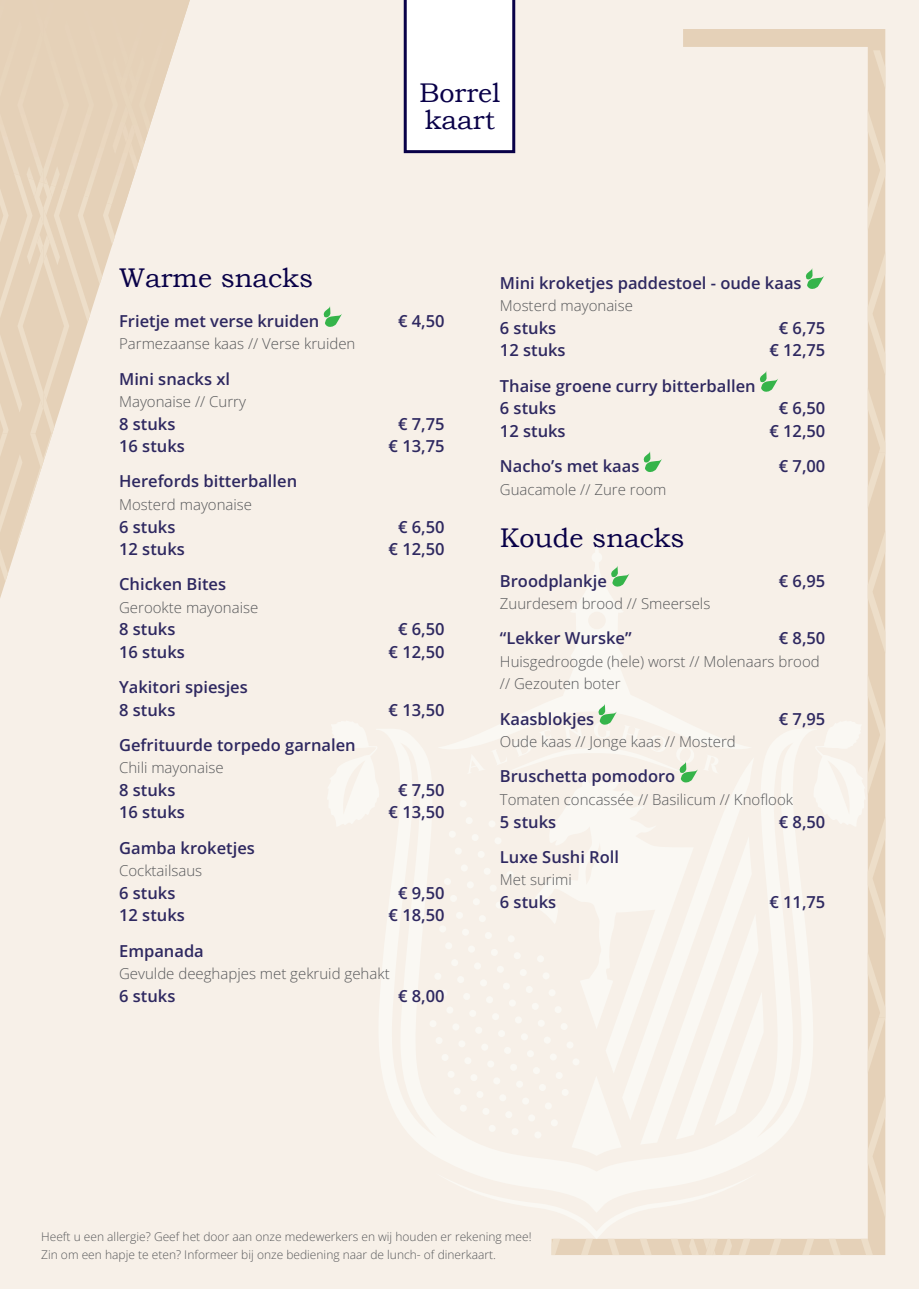
<style>
.page{position:relative;width:919px;height:1289px;background:#fff}
.page>*{position:absolute;margin:0;border:0;box-sizing:border-box;transform-origin:0 0}
.t1{font:27px/27px "Bookman Old Style";color:#090148}
.t2{font:600 16.5px/22.5px "Open Sans";color:#2e2860}
.t3{font:300 15px/22.5px "Open Sans";color:#57585a}
.t4{font:300 12px/18px "Open Sans";color:#57585a}
</style>
<div class="page">
<div style="left:0;top:0;width:918px;height:1288px;background:#f7f0e8"></div>
<svg style="left:683px;top:29px;width:202px;height:1225px"></svg>
<svg style="left:828px;top:1238px;width:12px;height:16px"></svg>
<svg style="left:802px;top:1238px;width:12px;height:16px"></svg>
<svg style="left:860px;top:1238px;width:12px;height:16px"></svg>
<svg style="left:769px;top:1238px;width:12px;height:16px"></svg>
<svg style="left:867px;top:1094px;width:18px;height:124px;background:#e8d6bf"></svg>
<svg style="left:867px;top:952px;width:18px;height:121px;background:#e8d6bf"></svg>
<svg style="left:867px;top:530px;width:18px;height:123px;background:#e8d6bf"></svg>
<svg style="left:867px;top:110px;width:18px;height:120px;background:#e8d6bf"></svg>
<svg style="left:867px;top:388px;width:18px;height:120px;background:#e8d6bf"></svg>
<svg style="left:873px;top:50px;width:12px;height:39px"></svg>
<svg style="left:867px;top:252px;width:18px;height:123px;background:#e8d6bf"></svg>
<svg style="left:0;top:0;width:190px;height:582px"></svg>
<div style="left:403px;top:0;width:112px;height:153px;background:#fff"></div>
<svg style="left:548px;top:527px;width:204px;height:176px"></svg>
<svg style="left:551px;top:1212px;width:207px;height:42px"></svg>
<svg style="left:328px;top:721px;width:47px;height:105px"></svg>
<svg style="left:375px;top:728px;width:442px;height:484px"></svg>
<svg style="left:812px;top:674px;width:73px;height:266px"></svg>
<svg style="left:323px;top:306px;width:19px;height:21px"></svg>
<svg style="left:804px;top:268px;width:20px;height:23px"></svg>
<svg style="left:758px;top:371px;width:20px;height:23px"></svg>
<svg style="left:643px;top:451px;width:19px;height:21px"></svg>
<svg style="left:609px;top:565px;width:20px;height:24px"></svg>
<svg style="left:429px;top:703px;width:334px;height:452px"></svg>
<h1 class="t1" style="left:419px;top:79px;width:82px">Borrel kaart</h1>
<h1 class="t1" style="left:119px;top:265px;width:195px">Warme snacks</h1>
<p class="t2" style="left:119px;top:309px;width:202px">Frietje met verse kruiden</p>
<p class="t2" style="left:398px;top:309px;width:48px">€ 4,50</p>
<p class="t3" style="left:119px;top:332px;width:238px">Parmezaanse kaas // Verse kruiden</p>
<p class="t2" style="left:119px;top:367px;width:112px">Mini snacks xl</p>
<p class="t3" style="left:119px;top:390px;width:128px">Mayonaise // Curry</p>
<p class="t2" style="left:119px;top:412px;width:58px">8 stuks</p>
<p class="t2" style="left:398px;top:412px;width:48px">€ 7,75</p>
<p class="t2" style="left:119px;top:434px;width:67px">16 stuks</p>
<p class="t2" style="left:388px;top:434px;width:57px">€ 13,75</p>
<p class="t2" style="left:119px;top:470px;width:179px">Herefords bitterballen</p>
<p class="t3" style="left:119px;top:493px;width:134px">Mosterd mayonaise</p>
<p class="t2" style="left:119px;top:515px;width:58px">6 stuks</p>
<p class="t2" style="left:398px;top:515px;width:48px">€ 6,50</p>
<p class="t2" style="left:119px;top:537px;width:67px">12 stuks</p>
<p class="t2" style="left:388px;top:537px;width:57px">€ 12,50</p>
<p class="t2" style="left:119px;top:572px;width:109px">Chicken Bites</p>
<p class="t3" style="left:119px;top:595px;width:141px">Gerookte mayonaise</p>
<p class="t2" style="left:119px;top:617px;width:58px">8 stuks</p>
<p class="t2" style="left:398px;top:617px;width:48px">€ 6,50</p>
<p class="t2" style="left:119px;top:640px;width:67px">16 stuks</p>
<p class="t2" style="left:388px;top:640px;width:57px">€ 12,50</p>
<p class="t2" style="left:119px;top:675px;width:130px">Yakitori spiesjes<br>8 stuks</p>
<p class="t2" style="left:388px;top:698px;width:57px">€ 13,50</p>
<p class="t2" style="left:119px;top:733px;width:238px">Gefrituurde torpedo garnalen</p>
<p class="t3" style="left:119px;top:756px;width:106px">Chili mayonaise</p>
<p class="t2" style="left:119px;top:778px;width:58px">8 stuks</p>
<p class="t2" style="left:398px;top:778px;width:48px">€ 7,50</p>
<p class="t2" style="left:119px;top:800px;width:67px">16 stuks</p>
<p class="t2" style="left:388px;top:800px;width:57px">€ 13,50</p>
<p class="t2" style="left:119px;top:836px;width:137px">Gamba kroketjes</p>
<p class="t3" style="left:119px;top:859px;width:85px">Cocktailsaus</p>
<p class="t2" style="left:119px;top:881px;width:58px">6 stuks</p>
<p class="t2" style="left:398px;top:881px;width:48px">€ 9,50</p>
<p class="t2" style="left:119px;top:903px;width:67px">12 stuks</p>
<p class="t2" style="left:388px;top:903px;width:57px">€ 18,50</p>
<p class="t2" style="left:119px;top:938px;width:86px">Empanada</p>
<p class="t3" style="left:119px;top:961px;width:272px">Gevulde deeghapjes met gekruid gehakt</p>
<p class="t2" style="left:119px;top:983px;width:58px">6 stuks</p>
<p class="t2" style="left:398px;top:983px;width:48px">€ 8,00</p>
<p class="t2" style="left:500px;top:271px;width:303px">Mini kroketjes paddestoel - oude kaas</p>
<p class="t3" style="left:500px;top:294px;width:134px">Mosterd mayonaise</p>
<p class="t2" style="left:500px;top:316px;width:58px">6 stuks</p>
<p class="t2" style="left:778px;top:316px;width:48px">€ 6,75</p>
<p class="t2" style="left:500px;top:339px;width:67px">12 stuks</p>
<p class="t2" style="left:769px;top:339px;width:57px">€ 12,75</p>
<p class="t2" style="left:500px;top:374px;width:257px">Thaise groene curry bitterballen<br>6 stuks</p>
<p class="t2" style="left:778px;top:396px;width:48px">€ 6,50</p>
<p class="t2" style="left:500px;top:419px;width:67px">12 stuks</p>
<p class="t2" style="left:769px;top:419px;width:57px">€ 12,50</p>
<p class="t2" style="left:500px;top:454px;width:141px">Nacho’s met kaas</p>
<p class="t2" style="left:778px;top:454px;width:48px">€ 7,00</p>
<p class="t3" style="left:500px;top:477px;width:168px">Guacamole // Zure room</p>
<h1 class="t1" style="left:500px;top:524px;width:186px">Koude snacks</h1>
<p class="t2" style="left:500px;top:569px;width:108px">Broodplankje</p>
<p class="t2" style="left:778px;top:569px;width:48px">€ 6,95</p>
<p class="t3" style="left:500px;top:592px;width:212px">Zuurdesem brood // Smeersels</p>
<p class="t2" style="left:500px;top:626px;width:133px">“Lekker Wurske”</p>
<p class="t2" style="left:778px;top:626px;width:48px">€ 8,50</p>
<p class="t3" style="left:500px;top:650px;width:321px">Huisgedroogde (hele) worst // Molenaars brood // Gezouten boter</p>
<p class="t2" style="left:500px;top:707px;width:96px">Kaasblokjes</p>
<p class="t2" style="left:778px;top:707px;width:48px">€ 7,95</p>
<p class="t3" style="left:500px;top:730px;width:237px">Oude kaas // Jonge kaas // Mosterd</p>
<p class="t2" style="left:500px;top:764px;width:177px">Bruschetta pomodoro</p>
<p class="t3" style="left:500px;top:788px;width:295px">Tomaten concassée // Basilicum // Knoflook</p>
<p class="t2" style="left:500px;top:809px;width:58px">5 stuks</p>
<p class="t2" style="left:778px;top:809px;width:48px">€ 8,50</p>
<p class="t2" style="left:500px;top:845px;width:121px">Luxe Sushi Roll</p>
<p class="t3" style="left:500px;top:868px;width:73px">Met surimi</p>
<p class="t2" style="left:500px;top:890px;width:58px">6 stuks</p>
<p class="t2" style="left:769px;top:890px;width:57px">€ 11,75</p>
<p class="t4" style="left:41px;top:1227px;width:492px">Heeft u een allergie? Geef het door aan onze medewerkers en wij houden er rekening mee!<br>Zin om een hapje te eten? Informeer bij onze bediening naar de lunch- of dinerkaart.</p>
</div>
